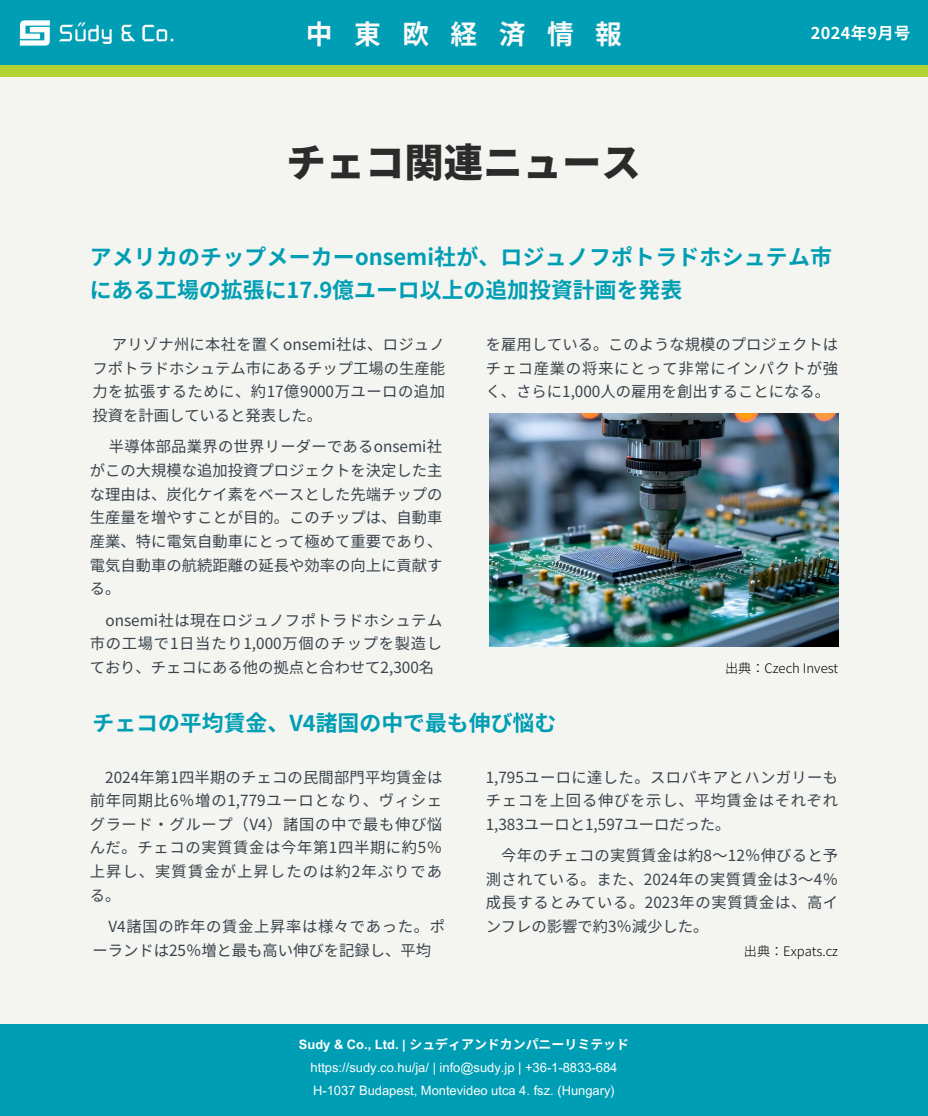
<style>
.page{position:relative;width:928px;height:1116px;background:#f4f5f0}
.page>*{position:absolute;margin:0;border:0;box-sizing:border-box;transform-origin:0 0}
.t1{font:900 39.38px "Noto Sans JP";color:#2a2c2c}
.t2{font:700 26.78px "Noto Sans JP";letter-spacing:.8em;color:#f9f9f9}
.t3{font:700 21.88px/33.4px "Noto Sans JP";color:#009eb4}
.t4{font:700 16.28px "Noto Sans JP";letter-spacing:.025em;color:#fdfefe}
.t5{font:15.31px/23.6px "Noto Sans JP";letter-spacing:.025em;color:#39434c;text-align:justify}
.t6{font:15.31px/23.6px "Noto Sans JP";color:#39434c}
.t7{font:300 13.12px "Noto Sans JP";color:#000}
.t8{font:12.95px "Arial MT Pro";color:#fdfefe}
.t9{font:700 12.95px "Noto Sans CJ Ksc";color:#fdfefe}
.s1{font-family:"Arial MT Pro"}
</style>
<div class="page">
<div style="left:0;top:0;width:928px;height:71px;background:#009eb4"></div>
<img style="left:19px;top:20px;width:155px;height:26px">
<div style="left:0;top:1024px;width:928px;height:92px;background:#009eb4"></div>
<div style="left:0;top:65px;width:928px;height:12px;background:#b3d334"></div>
<img style="left:490px;top:413px;width:348px;height:234px">
<h3 class="t2" style="left:306px;top:12px;width:318px">中東欧経済情報</h3>
<p class="t4" style="left:811px;top:20px;width:101px">2024年9月号</p>
<p class="t1" style="left:286px;top:131px;width:356px">チェコ関連ニュース</p>
<p class="t3" style="left:90px;top:238px;width:744px">アメリカのチップメーカーonsemi社が、ロジュノフポトラドホシュテム市にある工場の拡張に17.9億ユーロ以上の追加投資計画を発表</p>
<p class="t5" style="left:92px;top:332px;width:354px;text-indent:19px">アリゾナ州に本社を置くonsemi社は、ロジュノフポトラドホシュテム市にあるチップ工場の生産能力を拡張するために、約17億9000万ユーロの追加投資を計画していると発表した。</p>
<p class="t5" style="left:486px;top:332px;width:354px">を雇用している。このような規模のプロジェクトはチェコ産業の将来にとって非常にインパクトが強く、さらに1,000人の雇用を創出することになる。</p>
<p class="t5" style="left:90px;top:434px;width:354px;text-indent:19px">半導体部品業界の世界リーダーであるonsemi社がこの大規模な追加投資プロジェクトを決定した主な理由は、炭化ケイ素をベースとした先端チップの生産量を増やすことが目的。このチップは、自動車産業、特に電気自動車にとって極めて重要であり、電気自動車の航続距離の延長や効率の向上に貢献する。</p>
<p class="t5" style="left:90px;top:607px;width:354px;text-indent:16px">onsemi社は現在ロジュノフポトラドホシュテム市の工場で1日当たり1,000万個のチップを製造しており、チェコにある他の拠点と合わせて2,300名</p>
<h1 class="t7" style="left:725px;top:657px;width:115px">出典：Czech Invest</h1>
<h4 class="t3" style="left:92px;top:704px;width:465px">チェコの平均賃金、V4諸国の中で最も伸び悩む</h4>
<p class="t5" style="left:90px;top:764px;width:354px;text-indent:15px">2024年第1四半期のチェコの民間部門平均賃金は前年同期比6％増の1,779ユーロとなり、ヴィシェグラード・ グループ（V4）諸国の中で最も伸び悩んだ。チェコの実質賃金は今年第1四半期に約5％上昇し、実質賃金が上昇したのは約2年ぶりである。</p>
<p class="t5" style="left:486px;top:764px;width:354px">1,795ユーロに達した。スロバキアとハンガリーもチェコを上回る伸びを示し、平均賃金はそれぞれ1,383ユーロと1,597ユーロだった。</p>
<h5 class="t5" style="left:486px;top:842px;width:354px;text-indent:16px">今年のチェコの実質賃金は約8〜12％伸びると予測されている。また、2024年の実質賃金は3～4％成長するとみている。2023年の実質賃金は、高インフレの影響で約3％減少した。</h5>
<p class="t6" style="left:92px;top:913px;width:354px;text-indent:16px">V4諸国の昨年の賃金上昇率は様々であった。ポーランドは25％増と最も高い伸びを記録し、平均</p>
<p class="t7" style="left:744px;top:940px;width:96px">出典：Expats.cz</p>
<h5 class="t9" style="left:299px;top:1034px;width:332px"><span class="s1">Sudy &amp; Co., Ltd. |</span> シュディアンドカンパニーリミテッド</h5>
<p class="t8" style="left:311px;top:1063px;width:308px">https://sudy.co.hu/ja/ | info@sudy.jp | +36-1-8833-684</p>
<p class="t8" style="left:313px;top:1086px;width:303px">H-1037 Budapest, Montevideo utca 4. fsz. (Hungary)</p>
</div>
